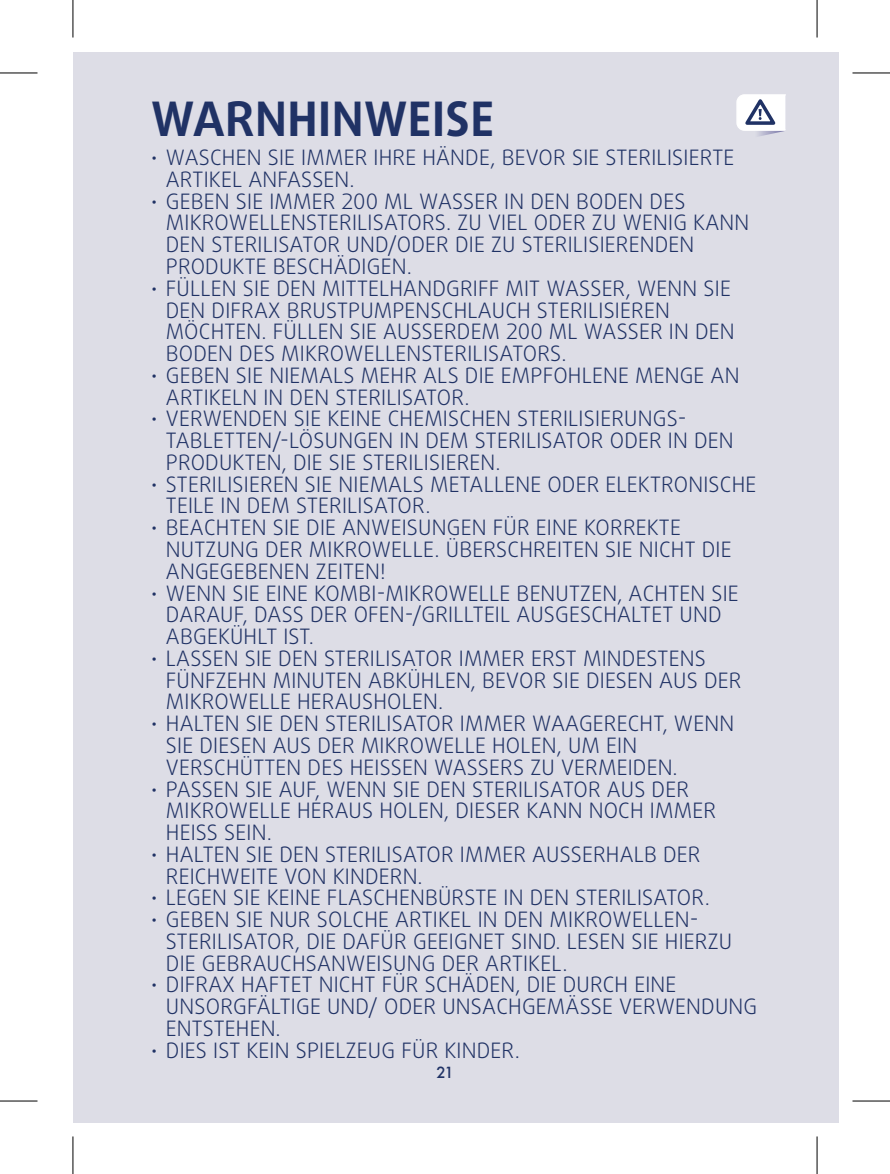
<style>
.page{position:relative;width:890px;height:1174px;background:#fff}
.page>*{position:absolute;margin:0;border:0;box-sizing:border-box;transform-origin:0 0}
.t1{font:700 47.5px "Daxline Pro";letter-spacing:.01em;color:#203265}
.t2{font:300 21.25px/21.8px "Daxline Pro";letter-spacing:.01em;color:#203265}
.t3{font:500 15px "Futura";color:#203265}
</style>
<div class="page">
<div style="left:73px;top:52px;width:765px;height:1070px;background:#dddde6"></div>
<svg style="left:758px;top:131px;width:26px;height:5px"></svg>
<svg style="left:736px;top:94px;width:50px;height:37px;background:#dadde5"></svg>
<svg style="left:816px;top:0;width:1px;height:38px"></svg>
<svg style="left:816px;top:1136px;width:1px;height:37px"></svg>
<hr style="left:0;top:73px;width:38px;height:1px;background:#000">
<hr style="left:852px;top:73px;width:38px;height:1px;background:#000">
<hr style="left:0;top:1100px;width:38px;height:1px;background:#000">
<hr style="left:852px;top:1100px;width:38px;height:1px;background:#000">
<hr style="left:73px;top:0;width:1px;height:38px;background:#000">
<hr style="left:73px;top:1136px;width:1px;height:37px;background:#000">
<hr style="left:817px;top:0;width:1px;height:38px;background:#000">
<hr style="left:817px;top:1136px;width:1px;height:37px;background:#000">
<h1 class="t1" style="left:151px;top:88px;width:344px">WARNHINWEISE</h1>
<p class="t2" style="left:166px;top:147px;width:570px;text-indent:-15px">• WASCHEN SIE IMMER IHRE HÄNDE, BEVOR SIE STERILISIERTE<br>ARTIKEL ANFASSEN.</p>
<p class="t2" style="left:166px;top:190px;width:585px;text-indent:-15px">• GEBEN SIE IMMER 200 ML WASSER IN DEN BODEN DES MIKROWELLENSTERILISATORS. ZU VIEL ODER ZU WENIG KANN DEN STERILISATOR UND/ODER DIE ZU STERILISIERENDEN PRODUKTE BESCHÄDIGEN.</p>
<p class="t2" style="left:166px;top:277px;width:570px;text-indent:-15px">• FÜLLEN SIE DEN MITTELHANDGRIFF MIT WASSER, WENN SIE DEN DIFRAX BRUSTPUMPENSCHLAUCH STERILISIEREN MÖCHTEN. FÜLLEN SIE AUSSERDEM 200 ML WASSER IN DEN BODEN DES MIKROWELLENSTERILISATORS.</p>
<p class="t2" style="left:166px;top:364px;width:575px;text-indent:-15px">• GEBEN SIE NIEMALS MEHR ALS DIE EMPFOHLENE MENGE AN<br>ARTIKELN IN DEN STERILISATOR.</p>
<p class="t2" style="left:166px;top:408px;width:569px;text-indent:-15px">• VERWENDEN SIE KEINE CHEMISCHEN STERILISIERUNGS-<br>TABLETTEN/-LÖSUNGEN IN DEM STERILISATOR ODER IN DEN<br>PRODUKTEN, DIE SIE STERILISIEREN.</p>
<p class="t2" style="left:166px;top:473px;width:592px;text-indent:-15px">• STERILISIEREN SIE NIEMALS METALLENE ODER ELEKTRONISCHE<br>TEILE IN DEM STERILISATOR.</p>
<p class="t2" style="left:166px;top:517px;width:567px;text-indent:-15px">• BEACHTEN SIE DIE ANWEISUNGEN FÜR EINE KORREKTE<br>NUTZUNG DER MIKROWELLE. ÜBERSCHREITEN SIE NICHT DIE<br>ANGEGEBENEN ZEITEN!</p>
<p class="t2" style="left:166px;top:582px;width:574px;text-indent:-15px">• WENN SIE EINE KOMBI-MIKROWELLE BENUTZEN, ACHTEN SIE<br>DARAUF, DASS DER OFEN-/GRILLTEIL AUSGESCHALTET UND<br>ABGEKÜHLT IST.</p>
<p class="t2" style="left:166px;top:647px;width:577px;text-indent:-15px">• LASSEN SIE DEN STERILISATOR IMMER ERST MINDESTENS<br>FÜNFZEHN MINUTEN ABKÜHLEN, BEVOR SIE DIESEN AUS DER<br>MIKROWELLE HERAUSHOLEN.</p>
<p class="t2" style="left:166px;top:713px;width:570px;text-indent:-15px">• HALTEN SIE DEN STERILISATOR IMMER WAAGERECHT, WENN<br>SIE DIESEN AUS DER MIKROWELLE HOLEN, UM EIN<br>VERSCHÜTTEN DES HEISSEN WASSERS ZU VERMEIDEN.</p>
<p class="t2" style="left:166px;top:778px;width:552px;text-indent:-15px">• PASSEN SIE AUF, WENN SIE DEN STERILISATOR AUS DER<br>MIKROWELLE HERAUS HOLEN, DIESER KANN NOCH IMMER<br>HEISS SEIN.</p>
<p class="t2" style="left:166px;top:843px;width:536px;text-indent:-15px">• HALTEN SIE DEN STERILISATOR IMMER AUSSERHALB DER<br>REICHWEITE VON KINDERN.</p>
<p class="t2" style="left:151px;top:887px;width:560px">• LEGEN SIE KEINE FLASCHENBÜRSTE IN DEN STERILISATOR.</p>
<p class="t2" style="left:166px;top:908px;width:568px;text-indent:-15px">• GEBEN SIE NUR SOLCHE ARTIKEL IN DEN MIKROWELLEN-<br>STERILISATOR, DIE DAFÜR GEEIGNET SIND. LESEN SIE HIERZU<br>DIE GEBRAUCHSANWEISUNG DER ARTIKEL.</p>
<p class="t2" style="left:166px;top:974px;width:593px;text-indent:-15px">• DIFRAX HAFTET NICHT FÜR SCHÄDEN, DIE DURCH EINE<br>UNSORGFÄLTIGE UND/ ODER UNSACHGEMÄSSE VERWENDUNG<br>ENTSTEHEN.</p>
<p class="t2" style="left:151px;top:1039px;width:371px">• DIES IST KEIN SPIELZEUG FÜR KINDER.</p>
<p class="t3" style="left:436px;top:1061px;width:19px">21</p>
</div>
